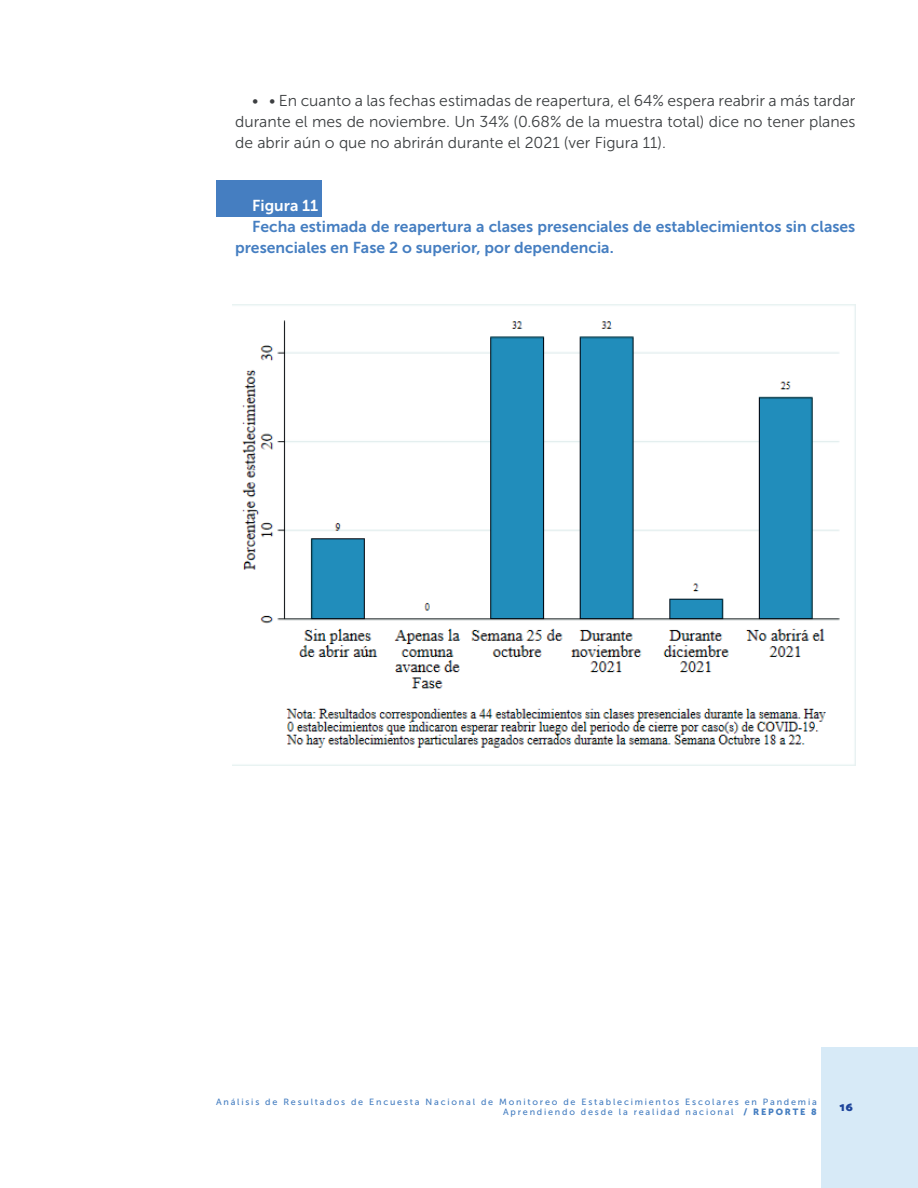
<style>
.page{position:relative;width:918px;height:1188px;background:#fff}
.page>*{position:absolute;margin:0;border:0;box-sizing:border-box;transform-origin:0 0}
.t1{font:15.75px/21px "Museo Sans 300";color:#3c3f41;text-align:justify}
.t2{font:15.75px/21px "Museo Sans 700";color:#457ec1}
.t3{font:15.75px "Museo Sans 700";color:#fff}
.t4{font:900 12px "Catamaran";color:#1d449b}
.t5{font:9px/10.8px "Museo Sans 500";letter-spacing:.2em;color:#457ec1;text-align:right}
.s1{font-family:"Museo Sans 900"}
</style>
<div class="page">
<div style="left:822px;top:1048px;width:96px;height:140px;background:#d7eaf7"></div>
<div style="left:216px;top:180px;width:106px;height:37px;background:#457ec1"></div>
<img style="left:233px;top:305px;width:622px;height:460px">
<p class="t1" style="left:235px;top:90px;width:622px;text-indent:17px">• • En cuanto a las fechas estimadas de reapertura, el 64% espera reabrir a más tardar durante el mes de noviembre. Un 34% (0.68% de la muestra total) dice no tener planes de abrir aún o que no abrirán durante el 2021 (ver Figura 11).</p>
<p class="t3" style="left:252px;top:197px;width:68px">Figura 11</p>
<p class="t2" style="left:235px;top:216px;width:622px;text-indent:17px">Fecha estimada de reapertura a clases presenciales de establecimientos sin clases presenciales en Fase 2 o superior, por dependencia.</p>
<p class="t5" style="left:216px;top:1096px;width:602px">Análisis de Resultados de Encuesta Nacional de Monitoreo de Establecimientos Escolares en Pandemia<br>Aprendiendo desde la realidad nacional <span class="s1">/ REPORTE 8</span></p>
<p class="t4" style="left:839px;top:1098px;width:15px">16</p>
</div>
